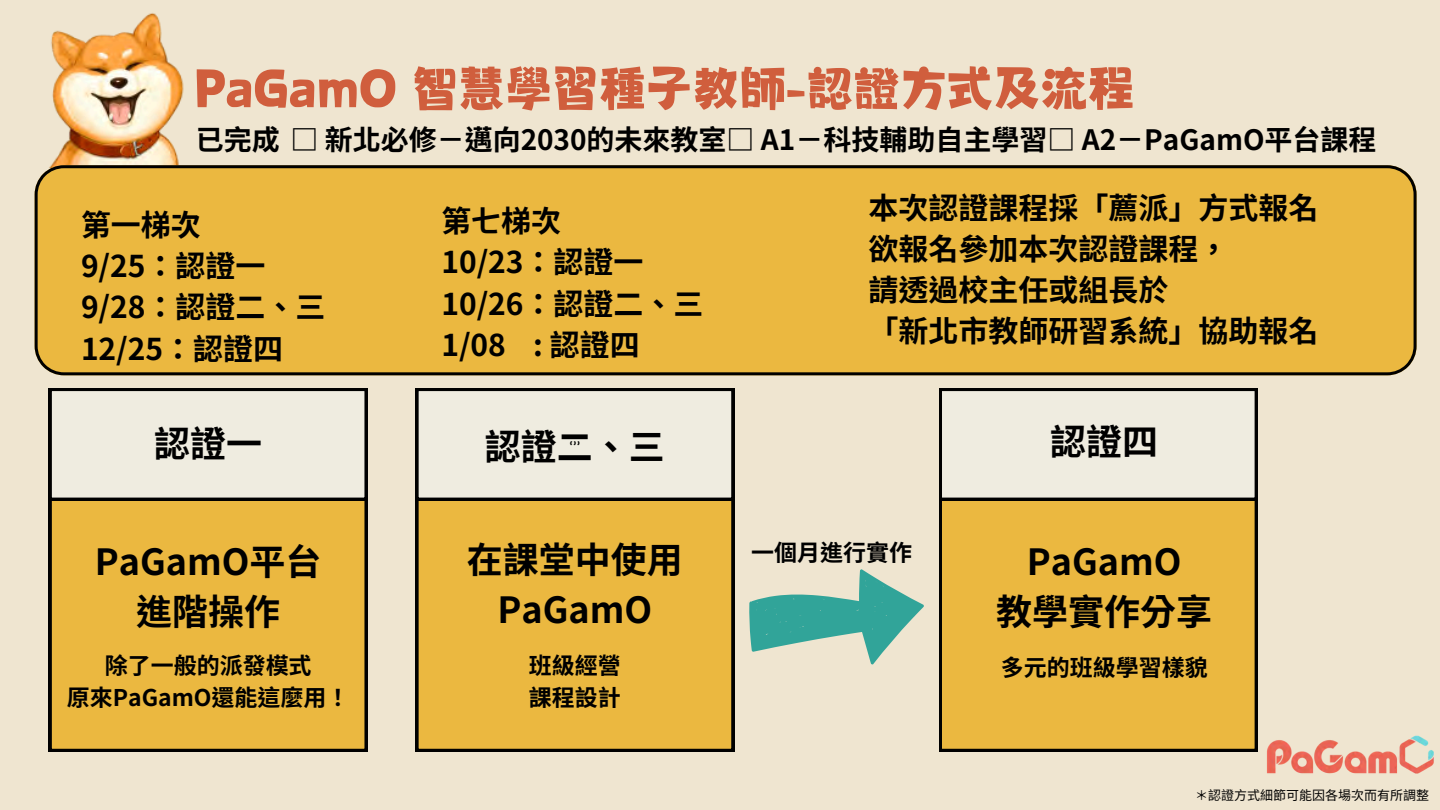
<style>
.page{position:relative;width:1440px;height:810px;background:#efe5d0}
.page>*{position:absolute;margin:0;border:0;box-sizing:border-box;transform-origin:0 0}
.t1{font:52px "Canva Joyful TC";color:#d05e3d}
.t2{font:700 36px/50.2px "Noto Sans TC";color:#000;text-align:center}
.t3{font:700 30px/41.2px "Noto Sans TC";color:#000}
.t4{font:700 28px "Noto Sans TC";color:#000}
.t5{font:700 23px/31.5px "Noto Sans TC";color:#000;text-align:center}
.t6{font:19px "KG Primary Penmanship";color:#000}
.t7{font:13px "Noto Sans TC";color:#000}
</style>
<div class="page">
<img style="left:51px;top:13px;width:133px;height:152px">
<img style="left:1267px;top:735px;width:167px;height:39px">
<div style="left:35px;top:165px;width:1382px;height:210px;background:#ebb840"></div>
<div style="left:49px;top:501px;width:318px;height:251px;background:#ebb840"></div>
<svg style="left:49px;top:388px;width:318px;height:113px"></svg>
<div style="left:416px;top:501px;width:318px;height:251px;background:#ebb840"></div>
<svg style="left:416px;top:388px;width:318px;height:113px"></svg>
<div style="left:939px;top:501px;width:319px;height:251px;background:#ebb840"></div>
<svg style="left:939px;top:388px;width:319px;height:113px"></svg>
<svg style="left:749px;top:569px;width:175px;height:96px"></svg>
<h3 class="t1" style="left:194px;top:62px;width:941px">PaGamO 智慧學習種子教師-認證方式及流程</h3>
<h3 class="t4" style="left:196px;top:117px;width:1182px">已完成 □ 新北必修－邁向2030的未來教室□ A1－科技輔助自主學習□ A2－PaGamO平台課程</h3>
<h4 class="t3" style="left:81px;top:202px;width:246px">第一梯次<br>9/25：認證一<br>9/28：認證二、三<br>12/25：認證四</h4>
<p class="t3" style="left:441px;top:199px;width:264px">第七梯次<br>10/23：認證一<br>10/26：認證二、三<br>1/08 : 認證四</p>
<p class="t3" style="left:869px;top:185px;width:451px">本次認證課程採「薦派」方式報名欲報名參加本次認證課程，<br>請透過校主任或組長於<br>「新北市教師研習系統」協助報名</p>
<h2 class="t2" style="left:154px;top:417px;width:107px">認證一</h2>
<p class="t2" style="left:485px;top:419px;width:181px">認證二、三</p>
<h2 class="t2" style="left:1050px;top:414px;width:109px">認證四</h2>
<h3 class="t6" style="left:569px;top:435px;width:12px">‘’’</h3>
<h2 class="t5" style="left:751px;top:536px;width:162px">一個月進行實作</h2>
<h2 class="t2" style="left:95px;top:534px;width:228px">PaGamO平台進階操作</h2>
<h2 class="t2" style="left:467px;top:532px;width:213px">在課堂中使用<br>PaGamO</h2>
<h4 class="t2" style="left:996px;top:534px;width:217px">PaGamO<br>教學實作分享</h4>
<h2 class="t5" style="left:67px;top:648px;width:284px">除了一般的派發模式<br>原來PaGamO還能這麼用！</h2>
<h4 class="t5" style="left:529px;top:648px;width:93px;text-align:left">班級經營課程設計</h4>
<h4 class="t5" style="left:1001px;top:651px;width:208px">多元的班級學習樣貌</h4>
<h3 class="t7" style="left:1195px;top:785px;width:235px">＊認證方式細節可能因各場次而有所調整</h3>
</div>
